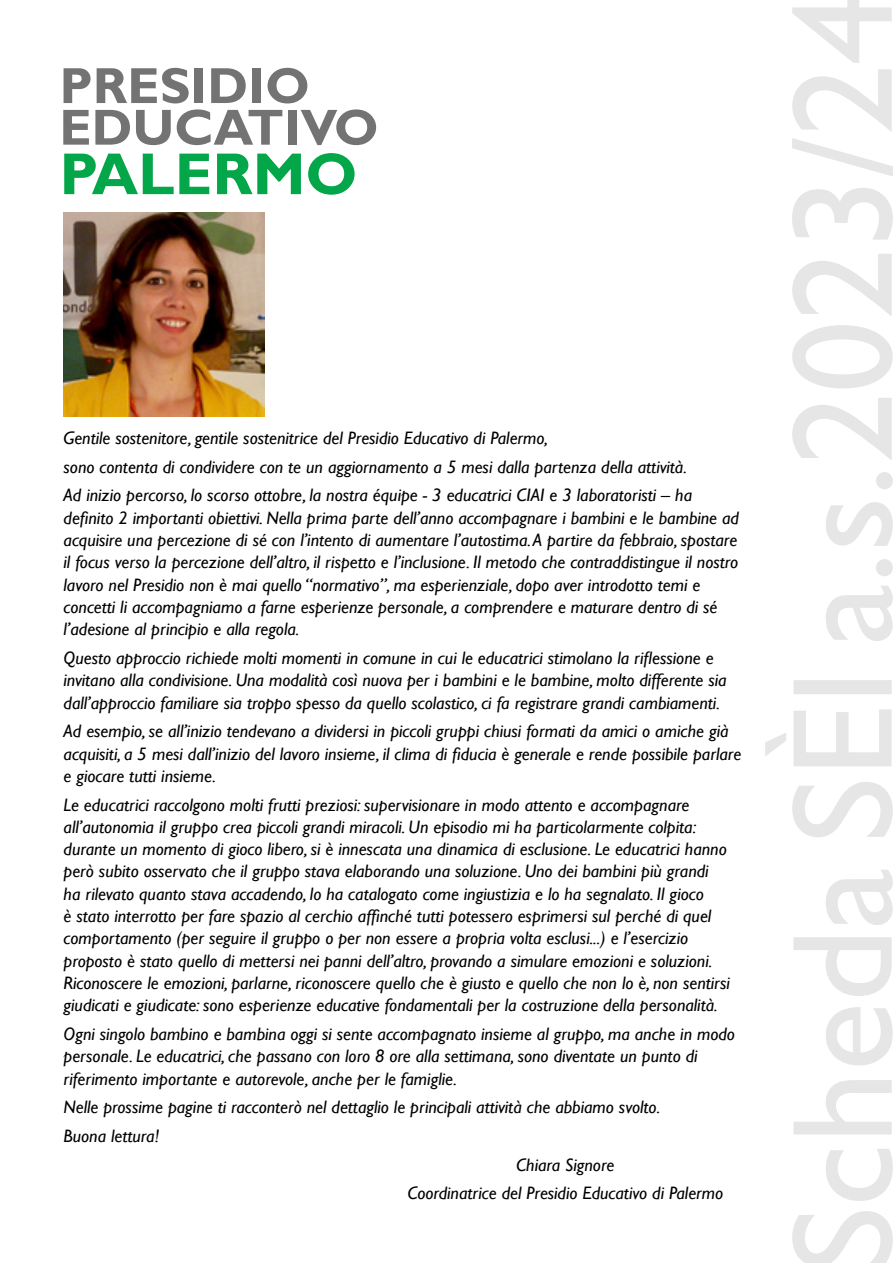
<style>
.page{position:relative;width:893px;height:1263px;background:#fff}
.page>*{position:absolute;margin:0;border:0;box-sizing:border-box;transform-origin:0 0}
.t1{font:700 59.4px "Gill Sans";color:#04a64a}
.t2{font:700 51px/41.7px "Gill Sans";color:#747373}
.t3{font:italic 18px/22.4px "Gill Sans";color:#000}
</style>
<div class="page">
<svg style="left:765px;top:0;width:128px;height:1263px"></svg>
<img style="left:64px;top:213px;width:201px;height:203px">
<h2 class="t2" style="left:59px;top:66px;width:321px">PRESIDIO<br>EDUCATIVO</h2>
<h1 class="t1" style="left:59px;top:138px;width:300px">PALERMO</h1>
<p class="t3" style="left:64px;top:424px;width:630px;line-height:28.7px">Gentile sostenitore, gentile sostenitrice del Presidio Educativo di Palermo,<br>sono contenta di condividere con te un aggiornamento a 5 mesi dalla partenza della attività.<br>Ad inizio percorso, lo scorso ottobre, la nostra équipe - 3 educatrici CIAI e 3 laboratoristi – ha</p>
<p class="t3" style="left:64px;top:507px;width:677px">definito 2 importanti obiettivi. Nella prima parte dell’anno accompagnare i bambini e le bambine ad acquisire una percezione di sé con l’intento di aumentare l’autostima. A partire da febbraio, spostare il focus verso la percezione dell’altro, il rispetto e l’inclusione. Il metodo che contraddistingue il nostro lavoro nel Presidio non è mai quello “normativo”, ma esperienziale, dopo aver introdotto temi e concetti li accompagniamo a farne esperienze personale, a comprendere e maturare dentro di sé l’adesione al principio e alla regola.</p>
<p class="t3" style="left:64px;top:647px;width:665px">Questo approccio richiede molti momenti in comune in cui le educatrici stimolano la riflessione e invitano alla condivisione. Una modalità così nuova per i bambini e le bambine, molto differente sia dall’approccio familiare sia troppo spesso da quello scolastico, ci fa registrare grandi cambiamenti.</p>
<p class="t3" style="left:64px;top:720px;width:679px">Ad esempio, se all’inizio tendevano a dividersi in piccoli gruppi chiusi formati da amici o amiche già acquisiti, a 5 mesi dall’inizio del lavoro insieme, il clima di fiducia è generale e rende possibile parlare e giocare tutti insieme.</p>
<p class="t3" style="left:64px;top:794px;width:668px">Le educatrici raccolgono molti frutti preziosi: supervisionare in modo attento e accompagnare all’autonomia il gruppo crea piccoli grandi miracoli. Un episodio mi ha particolarmente colpita: durante un momento di gioco libero, si è innescata una dinamica di esclusione. Le educatrici hanno però subito osservato che il gruppo stava elaborando una soluzione. Uno dei bambini più grandi ha rilevato quanto stava accadendo, lo ha catalogato come ingiustizia e lo ha segnalato. Il gioco<br>è stato interrotto per fare spazio al cerchio affinché tutti potessero esprimersi sul perché di quel comportamento (per seguire il gruppo o per non essere a propria volta esclusi...) e l’esercizio proposto è stato quello di mettersi nei panni dell’altro, provando a simulare emozioni e soluzioni.<br>Riconoscere le emozioni, parlarne, riconoscere quello che è giusto e quello che non lo è, non sentirsi giudicati e giudicate: sono esperienze educative fondamentali per la costruzione della personalità.</p>
<p class="t3" style="left:64px;top:1023px;width:673px">Ogni singolo bambino e bambina oggi si sente accompagnato insieme al gruppo, ma anche in modo personale. Le educatrici, che passano con loro 8 ore alla settimana, sono diventate un punto di riferimento importante e autorevole, anche per le famiglie.</p>
<p class="t3" style="left:64px;top:1096px;width:598px">Nelle prossime pagine ti racconterò nel dettaglio le principali attività che abbiamo svolto.</p>
<p class="t3" style="left:64px;top:1125px;width:97px">Buona lettura!</p>
<p class="t3" style="left:516px;top:1154px;width:100px">Chiara Signore</p>
<p class="t3" style="left:407px;top:1182px;width:317px">Coordinatrice del Presidio Educativo di Palermo</p>
</div>
